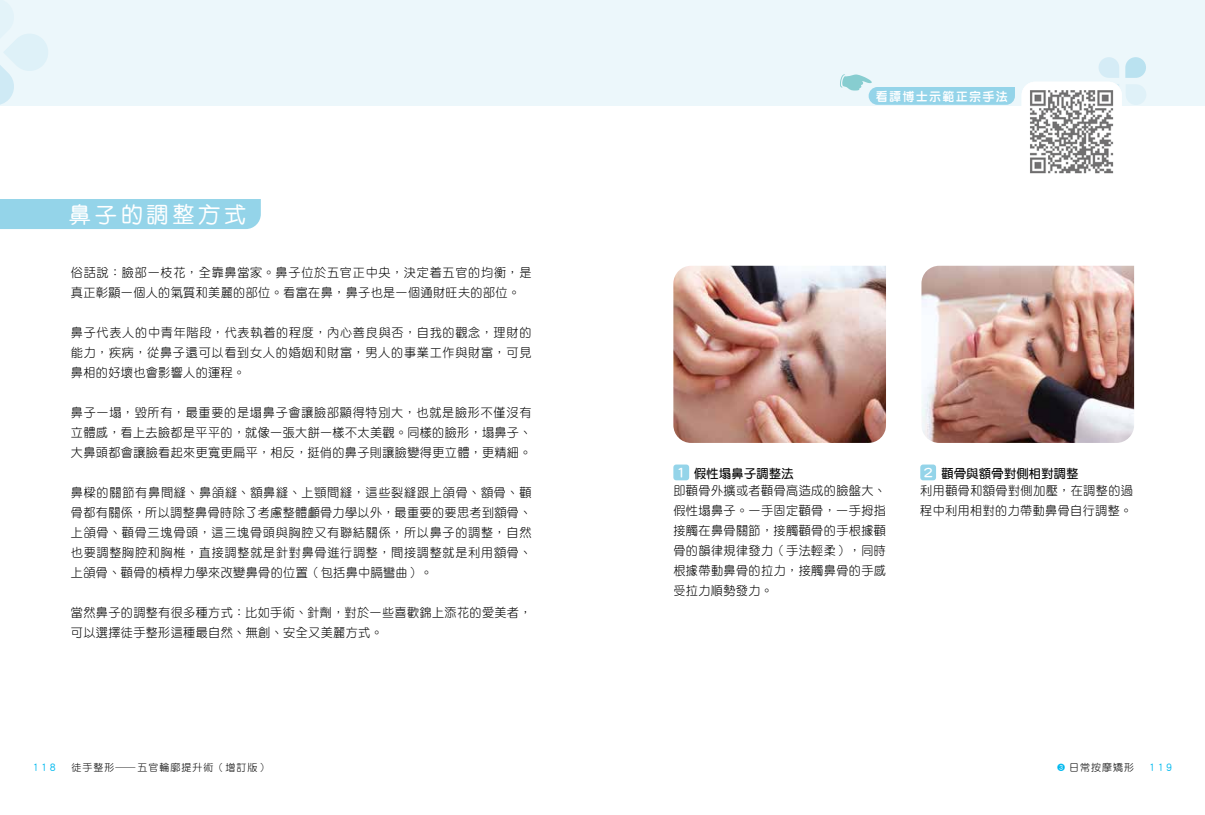
<style>
.page{position:relative;width:1205px;height:815px;background:#fff}
.page>*{position:absolute;margin:0;border:0;box-sizing:border-box;transform-origin:0 0}
.t1{font:500 22.5px "M Yuen HK";letter-spacing:.15em;color:#fff}
.t2{font:12.5px/20px "DF Yuan HK W3";letter-spacing:.03em;color:#000;text-align:justify}
.t3{font:12.5px "DF Yuan HK W7";letter-spacing:.03em;color:#000}
.t4{font:12.5px "DF Yuan HK W8";letter-spacing:.1em;color:#fff}
.t5{font:10px "DF Yuan HK W3";letter-spacing:.1em;color:#000}
.t6{font:10px "DF Yuan HK W7";letter-spacing:.25em;color:#00b9ef}
.s1{font-family:"DF Yuan HK W8";color:#fff}
.s2{font-family:"Circle Frame Neg";color:#00b9ef}
</style>
<div class="page">
<div style="left:602px;top:0;width:603px;height:106px;background:#ecf7fb"></div>
<div style="left:0;top:0;width:602px;height:106px;background:#ecf7fb"></div>
<svg style="left:0;top:34px;width:48px;height:71px"></svg>
<div style="left:673px;top:465px;width:16px;height:15px;background:#94d4e9;border-radius:3px"></div>
<div style="left:920px;top:465px;width:16px;height:15px;background:#94d4e9;border-radius:3px"></div>
<img style="left:673px;top:266px;width:213px;height:177px">
<img style="left:921px;top:266px;width:213px;height:177px">
<div style="left:0;top:199px;width:261px;height:30px;background:#94d4e9"></div>
<svg style="left:1126px;top:85px;width:20px;height:20px"></svg>
<svg style="left:1125px;top:57px;width:21px;height:21px"></svg>
<svg style="left:1099px;top:57px;width:20px;height:21px"></svg>
<img style="left:1021px;top:82px;width:101px;height:92px">
<svg style="left:840px;top:74px;width:175px;height:31px"></svg>
<h1 class="t1" style="left:69px;top:199px;width:179px">鼻子的調整方式</h1>
<p class="t2" style="left:71px;top:262px;width:462px">俗話說：臉部一枝花，全靠鼻當家。鼻子位於五官正中央，決定着五官的均衡，是真正彰顯一個人的氣質和美麗的部位。看富在鼻，鼻子也是一個通財旺夫的部位。</p>
<p class="t2" style="left:71px;top:322px;width:462px">鼻子代表人的中青年階段，代表執着的程度，內心善良與否，自我的觀念，理財的能力，疾病，從鼻子還可以看到女人的婚姻和財富，男人的事業工作與財富，可見鼻相的好壞也會影響人的運程。</p>
<p class="t2" style="left:71px;top:402px;width:462px">鼻子一塌，毀所有，最重要的是塌鼻子會讓臉部顯得特別大，也就是臉形不僅沒有立體感，看上去臉都是平平的，就像一張大餅一樣不太美觀。同樣的臉形，塌鼻子、大鼻頭都會讓臉看起來更寬更扁平，相反，挺俏的鼻子則讓臉變得更立體，更精細。</p>
<p class="t2" style="left:71px;top:482px;width:462px">鼻樑的關節有鼻間縫、鼻頜縫、額鼻縫、上顎間縫，這些裂縫跟上頜骨、額骨、顴骨都有關係，所以調整鼻骨時除了考慮整體顱骨力學以外，最重要的要思考到額骨、上頜骨、顴骨三塊骨頭，這三塊骨頭與胸腔又有聯結關係，所以鼻子的調整，自然也要調整胸腔和胸椎，直接調整就是針對鼻骨進行調整，間接調整就是利用額骨、上頜骨、顴骨的槓桿力學來改變鼻骨的位置（包括鼻中膈彎曲）。</p>
<p class="t2" style="left:71px;top:602px;width:462px">當然鼻子的調整有很多種方式：比如手術、針劑，對於一些喜歡錦上添花的愛美者，可以選擇徒手整形這種最自然、無創、安全又美麗方式。</p>
<p class="t4" style="left:876px;top:90px;width:134px">看譚博士示範正宗手法</p>
<p class="t3" style="left:677px;top:466px;width:118px"><span class="s1">1</span> 假性塌鼻子調整法</p>
<p class="t2" style="left:673px;top:480px;width:214px">即顴骨外擴或者顴骨高造成的臉盤大、假性塌鼻子。一手固定顴骨，一手拇指接觸在鼻骨關節，接觸顴骨的手根據顴骨的韻律規律發力（手法輕柔），同時根據帶動鼻骨的拉力，接觸鼻骨的手感受拉力順勢發力。</p>
<p class="t3" style="left:924px;top:466px;width:156px"><span class="s1">2</span> 顴骨與額骨對側相對調整</p>
<p class="t2" style="left:920px;top:480px;width:214px">利用顴骨和額骨對側加壓，在調整的過程中利用相對的力帶動鼻骨自行調整。</p>
<p class="t6" style="left:33px;top:762px;width:25px">118</p>
<p class="t5" style="left:72px;top:762px;width:198px">徒手整形—五官輪廓提升術（增訂版）</p>
<p class="t5" style="left:1057px;top:762px;width:79px"><span class="s2">3</span> 日常按摩矯形</p>
<p class="t6" style="left:1149px;top:762px;width:25px">119</p>
</div>
